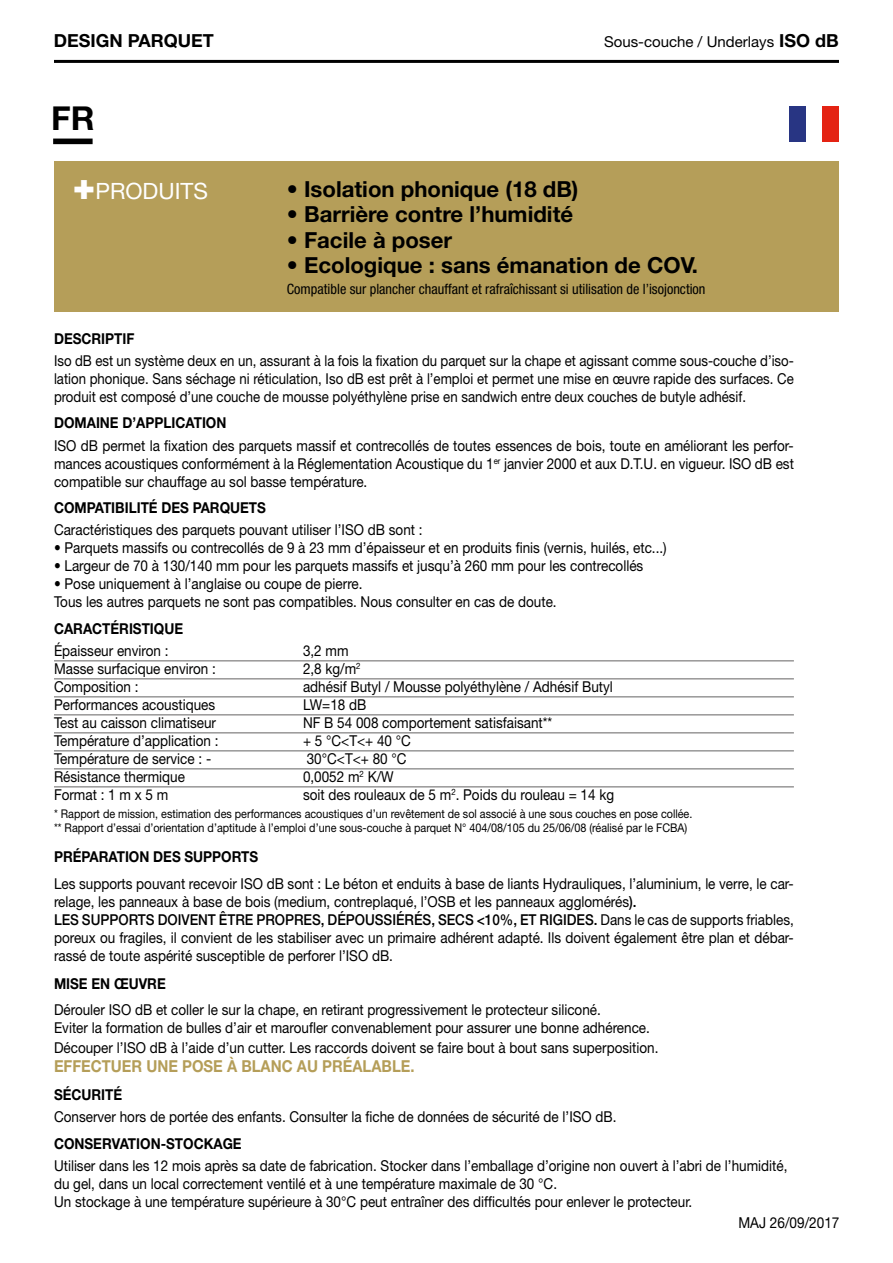
<style>
.page{position:relative;width:893px;height:1263px;background:#fff}
.page>*{position:absolute;margin:0;border:0;box-sizing:border-box;transform-origin:0 0}
.t1{font:700 33px "Helvetica Neue LT Std";color:#000}
.t2{font:22.5px "Helvetica Neue LT Std";color:#fff}
.t3{font:700 22.2px "Helvetica Neue LT Std";color:#000}
.t4{font:700 18px "Helvetica Neue LT Std";color:#000}
.t5{font:700 16.5px "Helvetica Neue LT Std";color:#b59e59;scale:.9 1}
.t6{font:15.15px "Helvetica Neue LT Std";color:#000;scale:.9 1}
.t7{font:15px/18px "Helvetica Neue LT Std";color:#000;scale:.9 1}
.t8{font:15px/18px "Helvetica Neue LT Std";color:#000;text-align:justify;scale:.88 1}
.t9{font:700 15px "Helvetica Neue LT Std";color:#000;scale:.9 1}
.t10{font:15px "Helvetica Neue LT Std";color:#000}
.t11{font:condensed 14.25px "Helvetica Neue LT Std";color:#000}
.t12{font:12px/13.5px "Helvetica Neue LT Std";color:#000;scale:.9 1}
.s1{font-weight:700;font-size:18px}
.s2{font-weight:900;font-size:37.5px}
.s3{font-weight:500}
</style>
<div class="page">
<div style="left:54px;top:161px;width:785px;height:150px;background:#b59e59"></div>
<hr style="left:54px;top:660px;width:740px;height:1px;background:#646363">
<hr style="left:54px;top:678px;width:740px;height:1px;background:#646363">
<hr style="left:54px;top:696px;width:740px;height:1px;background:#646363">
<hr style="left:54px;top:714px;width:740px;height:1px;background:#646363">
<hr style="left:54px;top:732px;width:740px;height:1px;background:#646363">
<hr style="left:54px;top:750px;width:740px;height:1px;background:#646363">
<hr style="left:54px;top:768px;width:740px;height:1px;background:#646363">
<hr style="left:54px;top:786px;width:740px;height:1px;background:#646363">
<div style="left:53px;top:139px;width:40px;height:5px;background:#000"></div>
<div style="left:790px;top:106px;width:16px;height:36px;background:#283583"></div>
<div style="left:822px;top:106px;width:17px;height:36px;background:#e42313"></div>
<hr style="left:54px;top:60px;width:785px;height:3px;background:#000">
<p class="t4" style="left:54px;top:29px;width:162px">DESIGN PARQUET</p>
<p class="t10" style="left:604px;top:33px;width:236px">Sous-couche / Underlays <span class="s1">ISO dB</span></p>
<h1 class="t1" style="left:51px;top:98px;width:45px">FR</h1>
<h2 class="t2" style="left:73px;top:177px;width:136px"><span class="s2">+</span>PRODUITS</h2>
<h3 class="t3" style="left:287px;top:175px;width:293px">• Isolation phonique (18 dB)</h3>
<h3 class="t3" style="left:287px;top:201px;width:288px">• Barrière contre l’humidité</h3>
<h3 class="t3" style="left:287px;top:226px;width:167px">• Facile à poser</h3>
<h3 class="t3" style="left:287px;top:251px;width:413px">• Ecologique : sans émanation de COV.</h3>
<p class="t11" style="left:287px;top:280px;width:420px">Compatible sur plancher chauffant et rafraîchissant si utilisation de l’isojonction</p>
<p class="t9" style="left:54px;top:329px;width:91px">DESCRIPTIF</p>
<p class="t8" style="left:54px;top:351px;width:842px">Iso dB est un système deux en un, assurant à la fois la fixation du parquet sur la chape et agissant comme sous-couche d’iso&shy;lation phonique. Sans séchage ni réticulation, Iso dB est prêt à l’emploi et permet une mise en œuvre rapide des surfaces. Ce produit est composé d’une couche de mousse polyéthylène prise en sandwich entre deux couches de butyle adhésif.</p>
<p class="t9" style="left:54px;top:414px;width:193px">DOMAINE D’APPLICATION</p>
<p class="t7" style="left:54px;top:436px;width:824px;text-align:justify">ISO dB permet la fixation des parquets massif et contrecollés de toutes essences de bois, toute en améliorant les perfor&shy;mances acoustiques conformément à la Réglementation Acoustique du 1<sup>er</sup> janvier 2000 et aux D.T.U. en vigueur. ISO dB est compatible sur chauffage au sol basse température.</p>
<p class="t9" style="left:54px;top:499px;width:237px">COMPATIBILITÉ DES PARQUETS</p>
<p class="t7" style="left:54px;top:521px;width:411px">Caractéristiques des parquets pouvant utiliser l’ISO dB sont :</p>
<p class="t7" style="left:54px;top:539px;width:682px">• Parquets massifs ou contrecollés de 9 à 23 mm d’épaisseur et en produits finis (vernis, huilés, etc...)</p>
<p class="t7" style="left:54px;top:557px;width:656px">• Largeur de 70 à 130/140 mm pour les parquets massifs et jusqu’à 260 mm pour les contrecollés</p>
<p class="t7" style="left:54px;top:575px;width:560px">• Pose uniquement à l’anglaise ou coupe de pierre.<br>Tous les autres parquets ne sont pas compatibles. Nous consulter en cas de doute.</p>
<p class="t9" style="left:54px;top:619px;width:145px">CARACTÉRISTIQUE</p>
<p class="t7" style="left:54px;top:642px;width:129px">Épaisseur environ :</p>
<p class="t7" style="left:303px;top:642px;width:52px">3,2 mm</p>
<p class="t7" style="left:54px;top:660px;width:181px">Masse surfacique environ :</p>
<p class="t7" style="left:303px;top:660px;width:66px">2,8 kg/m<sup>2</sup></p>
<p class="t7" style="left:54px;top:678px;width:95px">Composition :</p>
<p class="t7" style="left:303px;top:678px;width:346px">adhésif Butyl / Mousse polyéthylène / Adhésif Butyl</p>
<p class="t7" style="left:54px;top:696px;width:181px">Performances acoustiques</p>
<p class="t7" style="left:303px;top:696px;width:72px">LW=18 dB</p>
<p class="t7" style="left:54px;top:714px;width:182px">Test au caisson climatiseur</p>
<p class="t7" style="left:303px;top:714px;width:279px">NF B 54 008 comportement satisfaisant**</p>
<p class="t7" style="left:54px;top:732px;width:184px">Température d’application :</p>
<p class="t7" style="left:303px;top:732px;width:121px">+ 5 °C&lt;T&lt;+ 40 °C</p>
<p class="t7" style="left:54px;top:750px;width:176px">Température de service : -</p>
<p class="t7" style="left:307px;top:750px;width:112px">30°C&lt;T&lt;+ 80 °C</p>
<p class="t7" style="left:54px;top:768px;width:147px">Résistance thermique</p>
<p class="t7" style="left:303px;top:768px;width:102px">0,0052 m<sup>2</sup> K/W</p>
<p class="t7" style="left:54px;top:786px;width:129px">Format : 1 m x 5 m</p>
<p class="t7" style="left:303px;top:786px;width:347px">soit des rouleaux de 5 m<sup>2</sup>. Poids du rouleau = 14 kg</p>
<p class="t12" style="left:54px;top:807px;width:711px">* Rapport de mission, estimation des performances acoustiques d’un revêtement de sol associé à une sous couches en pose collée. ** Rapport d’essai d’orientation d’aptitude à l’emploi d’une sous-couche à parquet N° 404/08/105 du 25/06/08 (réalisé par le FCBA)</p>
<p class="t9" style="left:54px;top:847px;width:228px">PRÉPARATION DES SUPPORTS</p>
<p class="t7" style="left:54px;top:874px;width:824px">Les supports pouvant recevoir ISO dB sont : Le béton et enduits à base de liants Hydrauliques, l’aluminium, le verre, le car&shy;relage, les panneaux à base de bois (medium, contreplaqué, l’OSB et les panneaux agglomérés<span class="s3">).<br>LES SUPPORTS DOIVENT ÊTRE PROPRES, DÉPOUSSIÉRÉS, SECS &lt;10%, ET RIGIDES.</span> Dans le cas de supports friables, poreux ou fragiles, il convient de les stabiliser avec un primaire adhérent adapté. Ils doivent également être plan et débar&shy;rassé de toute aspérité susceptible de perforer l’ISO dB.</p>
<p class="t9" style="left:54px;top:974px;width:126px">MISE EN ŒUVRE</p>
<p class="t7" style="left:54px;top:1001px;width:664px">Dérouler ISO dB et coller le sur la chape, en retirant progressivement le protecteur siliconé.<br>Eviter la formation de bulles d’air et maroufler convenablement pour assurer une bonne adhérence.</p>
<p class="t7" style="left:54px;top:1038px;width:673px">Découper l’ISO dB à l’aide d’un cutter. Les raccords doivent se faire bout à bout sans superposition.</p>
<p class="t5" style="left:54px;top:1056px;width:402px">EFFECTUER UNE POSE À BLANC AU PRÉALABLE.</p>
<p class="t9" style="left:54px;top:1085px;width:77px">SÉCURITÉ</p>
<p class="t7" style="left:54px;top:1108px;width:627px">Conserver hors de portée des enfants. Consulter la fiche de données de sécurité de l’ISO dB.</p>
<p class="t9" style="left:54px;top:1134px;width:210px">CONSERVATION-STOCKAGE</p>
<p class="t7" style="left:54px;top:1157px;width:816px">Utiliser dans les 12 mois après sa date de fabrication. Stocker dans l’emballage d’origine non ouvert à l’abri de l’humidité, du gel, dans un local correctement ventilé et à une température maximale de 30 °C.<br>Un stockage à une température supérieure à 30°C peut entraîner des difficultés pour enlever le protecteur.</p>
<p class="t6" style="left:738px;top:1213px;width:114px">MAJ 26/09/2017</p>
</div>
